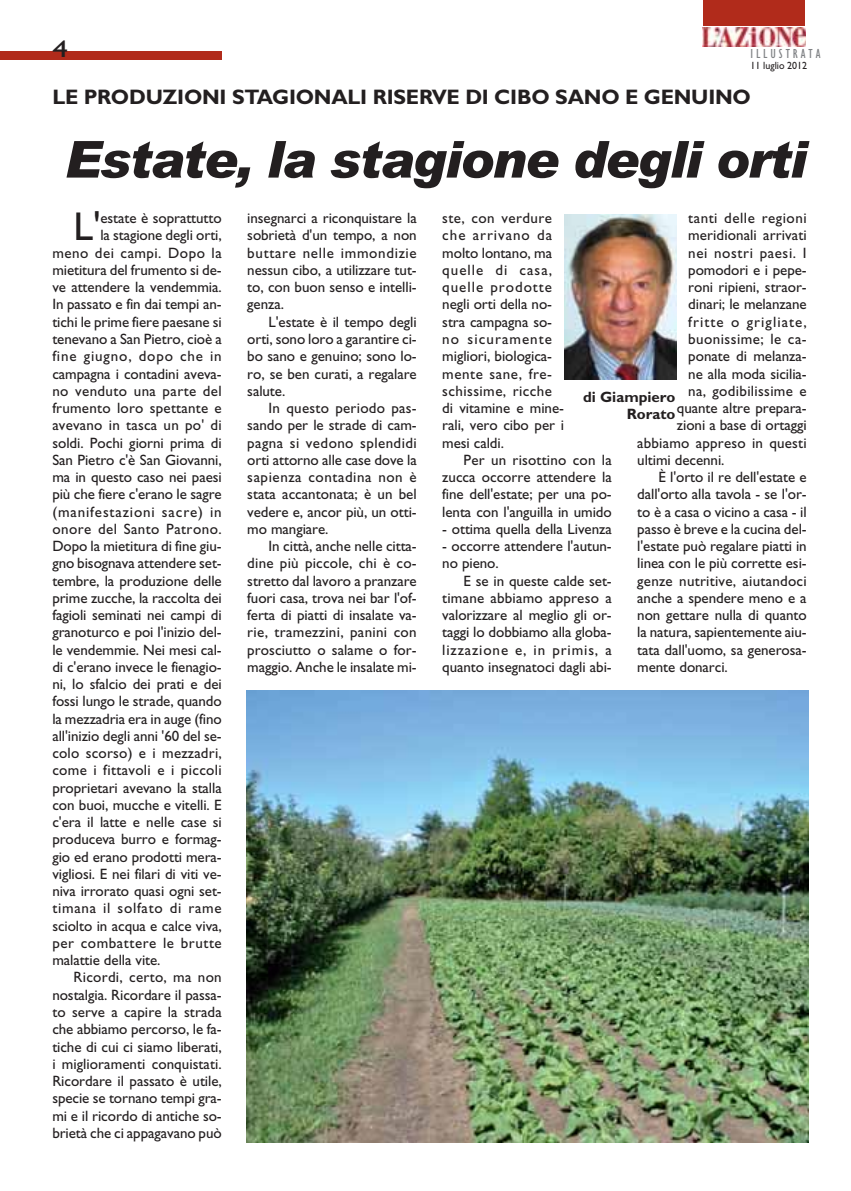
<style>
.page{position:relative;width:851px;height:1191px;background:#fff}
.page>*{position:absolute;margin:0;border:0;box-sizing:border-box;transform-origin:0 0}
.t1{font:italic 900 51px "Arial";letter-spacing:-.035em;color:#231f20}
.t2{font:40.2px "Gill Sans";color:#231f20}
.t3{font:24px "Gill Sans";color:#231f20;scale:1.3 1}
.t4{font:700 21px "Gill Sans";letter-spacing:-.01em;color:#231f20}
.t5{font:15px/17.2px "Gill Sans";letter-spacing:-.005em;color:#231f20;text-align:justify}
.t6{font:15px "Gill Sans";letter-spacing:.015em;color:#231f20}
.t7{font:15px "Gill Sans";letter-spacing:.03em;color:#231f20}
.t8{font:15px "Gill Sans";letter-spacing:.06em;color:#231f20}
.t9{font:15px "Gill Sans";letter-spacing:.025em;color:#231f20}
.t10{font:15px "Gill Sans";letter-spacing:.035em;color:#231f20}
.t11{font:15px "Gill Sans";letter-spacing:.05em;color:#231f20}
.t12{font:15px "Gill Sans";letter-spacing:.07em;color:#231f20}
.t13{font:15px "Gill Sans";letter-spacing:.02em;color:#231f20}
.t14{font:700 15px/17.2px "Gill Sans";color:#231f20;text-align:right}
.t15{font:15px "Gill Sans";letter-spacing:.04em;color:#231f20}
.t16{font:condensed 13.5px "Gill Sans";letter-spacing:.22em;color:#808285}
.t17{font:10.5px "Gill Sans";color:#231f20;scale:.95 1}
</style>
<div class="page">
<svg style="left:702px;top:21px;width:104px;height:26px"></svg>
<img style="left:702px;top:28px;width:102px;height:18px">
<div style="left:0;top:51px;width:221px;height:9px;background:#b12b1b"></div>
<div style="left:703px;top:0;width:101px;height:25px;background:#b12b1b"></div>
<img style="left:246px;top:690px;width:562px;height:452px">
<img style="left:564px;top:215px;width:112px;height:164px">
<h3 class="t3" style="left:52px;top:40px;width:14px">4</h3>
<p class="t16" style="left:750px;top:49px;width:71px">ILLUSTRATA</p>
<p class="t17" style="left:750px;top:62px;width:61px">11 luglio 2012</p>
<h3 class="t4" style="left:52px;top:89px;width:700px">LE PRODUZIONI STAGIONALI RISERVE DI CIBO SANO E GENUINO</h3>
<h1 class="t1" style="left:64px;top:121px;width:743px">Estate, la stagione degli orti</h1>
<h2 class="t2" style="left:74px;top:213px;width:29px">L'</h2>
<p class="t5" style="left:100px;top:211px;width:123px">estate è soprattutto</p>
<p class="t5" style="left:100px;top:228px;width:123px">la stagione degli orti,</p>
<p class="t7" style="left:52px;top:247px;width:171px">meno dei campi. Dopo la</p>
<p class="t5" style="left:52px;top:263px;width:171px">mietitura del frumento si de-</p>
<p class="t5" style="left:52px;top:280px;width:171px">ve attendere la vendemmia.</p>
<p class="t5" style="left:52px;top:297px;width:171px">In passato e fin dai tempi an-</p>
<p class="t5" style="left:52px;top:315px;width:171px">tichi le prime fiere paesane si</p>
<p class="t5" style="left:52px;top:332px;width:171px">tenevano a San Pietro, cioè a</p>
<p class="t8" style="left:52px;top:351px;width:171px">fine giugno, dopo che in</p>
<p class="t5" style="left:52px;top:366px;width:171px">campagna i contadini aveva-</p>
<p class="t9" style="left:52px;top:385px;width:171px">no venduto una parte del</p>
<p class="t6" style="left:52px;top:403px;width:171px">frumento loro spettante e</p>
<p class="t6" style="left:52px;top:420px;width:171px">avevano in tasca un po' di</p>
<p class="t5" style="left:52px;top:435px;width:171px">soldi. Pochi giorni prima di</p>
<p class="t5" style="left:52px;top:453px;width:171px">San Pietro c'è San Giovanni,</p>
<p class="t5" style="left:52px;top:470px;width:171px">ma in questo caso nei paesi</p>
<p class="t5" style="left:52px;top:487px;width:171px">più che fiere c'erano le sagre</p>
<p class="t8" style="left:52px;top:506px;width:171px">(manifestazioni sacre) in</p>
<p class="t7" style="left:52px;top:523px;width:171px">onore del Santo Patrono.</p>
<p class="t5" style="left:52px;top:539px;width:171px">Dopo la mietitura di fine giu-</p>
<p class="t5" style="left:52px;top:556px;width:171px">gno bisognava attendere set-</p>
<p class="t5" style="left:52px;top:573px;width:171px">tembre, la produzione delle</p>
<p class="t5" style="left:52px;top:591px;width:171px">prime zucche, la raccolta dei</p>
<p class="t5" style="left:52px;top:608px;width:171px">fagioli seminati nei campi di</p>
<p class="t5" style="left:52px;top:625px;width:171px">granoturco e poi l'inizio del-</p>
<p class="t5" style="left:52px;top:642px;width:171px">le vendemmie. Nei mesi cal-</p>
<p class="t5" style="left:52px;top:660px;width:171px">di c'erano invece le fienagio-</p>
<p class="t5" style="left:52px;top:677px;width:171px">ni, lo sfalcio dei prati e dei</p>
<p class="t5" style="left:52px;top:694px;width:171px">fossi lungo le strade, quando</p>
<p class="t5" style="left:52px;top:711px;width:171px">la mezzadria era in auge (fino</p>
<p class="t5" style="left:52px;top:729px;width:171px">all'inizio degli anni '60 del se-</p>
<p class="t6" style="left:52px;top:748px;width:171px">colo scorso) e i mezzadri,</p>
<p class="t9" style="left:52px;top:765px;width:171px">come i fittavoli e i piccoli</p>
<p class="t5" style="left:52px;top:780px;width:171px">proprietari avevano la stalla</p>
<p class="t5" style="left:52px;top:798px;width:171px">con buoi, mucche e vitelli. E</p>
<p class="t5" style="left:52px;top:815px;width:171px">c'era il latte e nelle case si</p>
<p class="t5" style="left:52px;top:832px;width:171px">produceva burro e formag-</p>
<p class="t5" style="left:52px;top:849px;width:171px">gio ed erano prodotti mera-</p>
<p class="t5" style="left:52px;top:867px;width:171px">vigliosi. E nei filari di viti ve-</p>
<p class="t5" style="left:52px;top:884px;width:171px">niva irrorato quasi ogni set-</p>
<p class="t11" style="left:52px;top:903px;width:171px">timana il solfato di rame</p>
<p class="t5" style="left:52px;top:918px;width:171px">sciolto in acqua e calce viva,</p>
<p class="t10" style="left:52px;top:937px;width:171px">per combattere le brutte</p>
<p class="t5" style="left:52px;top:953px;width:110px">malattie della vite.</p>
<p class="t6" style="left:74px;top:972px;width:150px">Ricordi, certo, ma non</p>
<p class="t5" style="left:52px;top:987px;width:171px">nostalgia. Ricordare il passa-</p>
<p class="t5" style="left:52px;top:1005px;width:171px">to serve a capire la strada</p>
<p class="t5" style="left:52px;top:1022px;width:171px">che abbiamo percorso, le fa-</p>
<p class="t5" style="left:52px;top:1039px;width:171px">tiche di cui ci siamo liberati,</p>
<p class="t5" style="left:52px;top:1056px;width:171px">i miglioramenti conquistati.</p>
<p class="t5" style="left:52px;top:1074px;width:171px">Ricordare il passato è utile,</p>
<p class="t5" style="left:52px;top:1091px;width:171px">specie se tornano tempi gra-</p>
<p class="t5" style="left:52px;top:1108px;width:171px">mi e il ricordo di antiche so-</p>
<p class="t5" style="left:52px;top:1125px;width:171px">brietà che ci appagavano può</p>
<p class="t5" style="left:247px;top:211px;width:171px">insegnarci a riconquistare la sobrietà d'un tempo, a non buttare nelle immondizie nessun cibo, a utilizzare tut&shy;to, con buon senso e intelli&shy;genza.</p>
<p class="t5" style="left:247px;top:315px;width:171px;text-indent:21px">L'estate è il tempo degli orti, sono loro a garantire ci&shy;bo sano e genuino; sono lo&shy;ro, se ben curati, a regalare salute.</p>
<p class="t5" style="left:247px;top:401px;width:171px;text-indent:21px">In questo periodo pas&shy;sando per le strade di cam&shy;pagna si vedono splendidi orti attorno alle case dove la sapienza contadina non è stata accantonata; è un bel vedere e, ancor più, un otti&shy;mo mangiare.</p>
<p class="t5" style="left:247px;top:539px;width:171px;text-indent:21px">In città, anche nelle citta&shy;dine più piccole, chi è co&shy;stretto dal lavoro a pranzare fuori casa, trova nei bar l'of&shy;ferta di piatti di insalate va&shy;rie, tramezzini, panini con prosciutto o salame o for&shy;maggio. Anche le insalate mi-</p>
<p class="t10" style="left:688px;top:213px;width:120px">tanti delle regioni</p>
<p class="t5" style="left:688px;top:228px;width:120px">meridionali arrivati</p>
<p class="t15" style="left:688px;top:247px;width:120px">nei nostri paesi. I</p>
<p class="t5" style="left:688px;top:263px;width:120px">pomodori e i pepe-</p>
<p class="t5" style="left:688px;top:280px;width:120px">roni ripieni, straor-</p>
<p class="t5" style="left:688px;top:297px;width:120px">dinari; le melanzane</p>
<p class="t12" style="left:688px;top:316px;width:120px">fritte o grigliate,</p>
<p class="t7" style="left:688px;top:334px;width:120px">buonissime; le ca-</p>
<p class="t5" style="left:688px;top:349px;width:120px">ponate di melanza-</p>
<p class="t5" style="left:688px;top:366px;width:120px">ne alla moda sicilia-</p>
<p class="t13" style="left:688px;top:385px;width:120px">na, godibilissime e</p>
<p class="t5" style="left:676px;top:401px;width:131px">quante altre prepara-</p>
<p class="t5" style="left:676px;top:418px;width:131px">zioni a base di ortaggi</p>
<p class="t6" style="left:637px;top:437px;width:171px">abbiamo appreso in questi</p>
<p class="t5" style="left:637px;top:453px;width:89px">ultimi decenni.</p>
<p class="t5" style="left:658px;top:470px;width:150px">È l'orto il re dell'estate e</p>
<p class="t5" style="left:637px;top:487px;width:171px">dall'orto alla tavola - se l'or-</p>
<p class="t5" style="left:637px;top:504px;width:171px">to è a casa o vicino a casa - il</p>
<p class="t5" style="left:637px;top:522px;width:171px">passo è breve e la cucina del-</p>
<p class="t5" style="left:637px;top:539px;width:171px">l'estate può regalare piatti in</p>
<p class="t5" style="left:637px;top:556px;width:171px">linea con le più corrette esi-</p>
<p class="t6" style="left:637px;top:575px;width:171px">genze nutritive, aiutandoci</p>
<p class="t5" style="left:637px;top:591px;width:171px">anche a spendere meno e a</p>
<p class="t5" style="left:637px;top:608px;width:171px">non gettare nulla di quanto</p>
<p class="t5" style="left:637px;top:625px;width:171px">la natura, sapientemente aiu-</p>
<p class="t5" style="left:637px;top:642px;width:171px">tata dall'uomo, sa generosa-</p>
<p class="t5" style="left:637px;top:660px;width:92px">mente donarci.</p>
<p class="t5" style="left:442px;top:211px;width:123px;text-align:left">ste, con verdure che arrivano da molto lontano, ma quelle di casa, quelle prodotte negli orti della no&shy;stra campagna so&shy;no sicuramente migliori, biologica&shy;mente sane, fre&shy;schissime, ricche di vitamine e mine&shy;rali, vero cibo per i mesi caldi.</p>
<p class="t5" style="left:442px;top:453px;width:171px;text-indent:21px">Per un risottino con la zucca occorre attendere la fine dell'estate; per una po&shy;lenta con l'anguilla in umido</p>
<p class="t5" style="left:442px;top:522px;width:171px">- ottima quella della Livenza</p>
<p class="t5" style="left:442px;top:539px;width:171px">- occorre attendere l'autun&shy;no pieno.</p>
<p class="t5" style="left:442px;top:573px;width:171px;text-indent:21px">E se in queste calde set&shy;timane abbiamo appreso a valorizzare al meglio gli or&shy;taggi lo dobbiamo alla globa&shy;lizzazione e, in primis, a quanto insegnatoci dagli abi-</p>
<p class="t14" style="left:583px;top:389px;width:94px">di Giampiero<br>Rorato</p>
</div>
